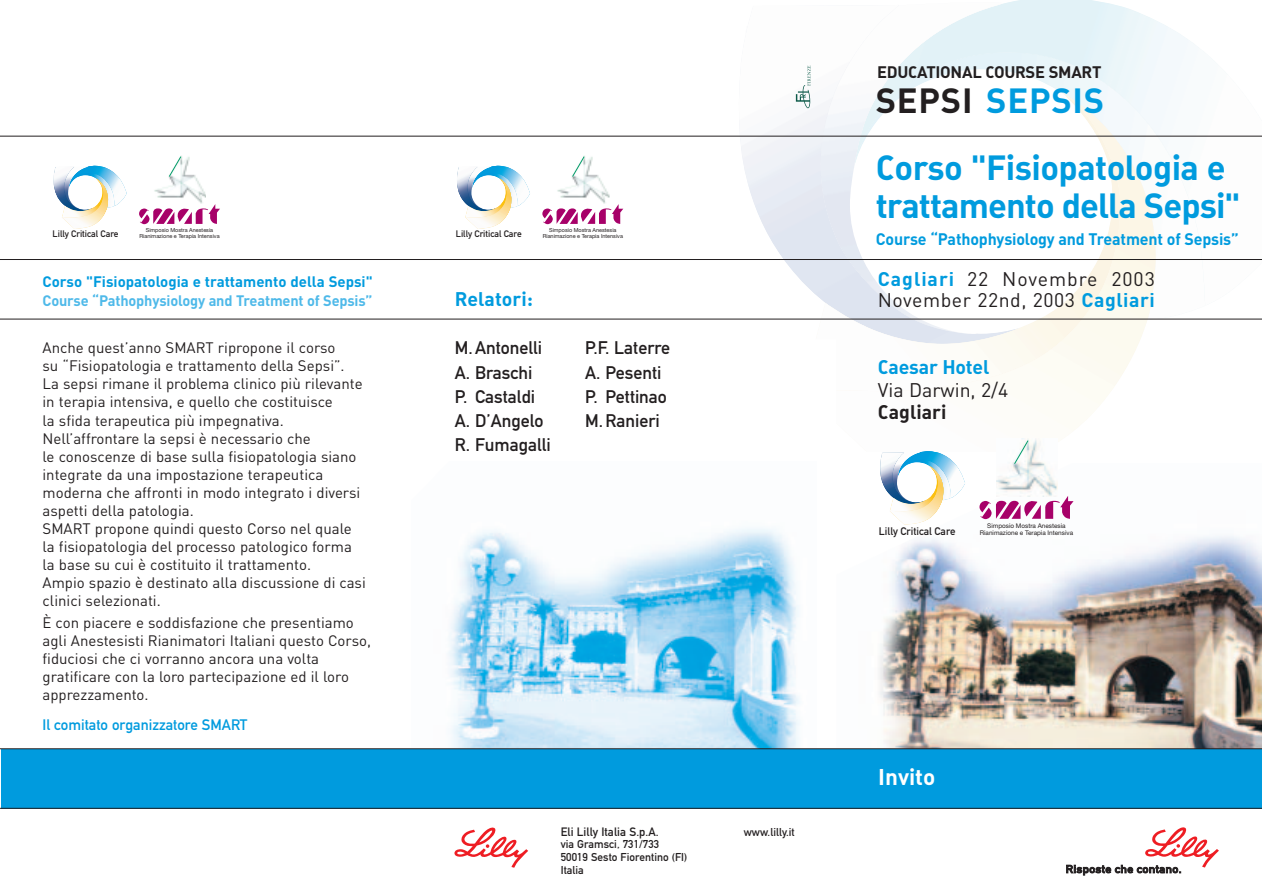
<style>
.page{position:relative;width:1262px;height:893px;background:#fff}
.page>*{position:absolute;margin:0;border:0;box-sizing:border-box;transform-origin:0 0}
.t1{font:34.5px/37.5px "DIN Bold Alternate";letter-spacing:-.015em;color:#009bde}
.t2{font:34.5px "DIN Bold Alternate";letter-spacing:.02em;color:#009bde}
.t3{font:22.5px "DIN Bold Alternate";color:#fff}
.t4{font:19.5px/21px "DIN";letter-spacing:.025em;color:#231f20}
.t5{font:19.5px "DIN Bold Alternate";letter-spacing:-.01em;color:#009bde}
.t6{font:19.5px "DIN";color:#231f20}
.t7{font:19.5px "DIN Bold Alternate";color:#231f20}
.t8{font:18px/24.2px "DIN Mittelschrift Alternate";color:#231f20}
.t9{font:700 16.5px "DIN";letter-spacing:-.01em;color:#009bde}
.t10{font:16.5px "DIN Bold Alternate";letter-spacing:-.015em;color:#231f20}
.t11{font:15px/18px "DIN";color:#231f20}
.t12{font:700 15px "DIN";color:#009bde}
.t13{font:700 15px "DIN";letter-spacing:-.01em;color:#4eb9e9}
.t14{font:15px "DIN Mittelschrift";color:#009bde}
.t15{font:12px "DIN Mittelschrift Alternate";letter-spacing:.005em;color:#231f20}
.t16{font:11.25px/12.8px "DIN Mittelschrift Alternate";letter-spacing:.005em;color:#231f20}
.t17{font:10.8px "DIN Mittelschrift Alternate";color:#231f20}
.t18{font:9.3px "DIN Mittelschrift Alternate";color:#231f20}
.t19{font:6.45px "Helvetica Neue";color:#231f20}
.t20{font:5.55px "Helvetica Neue";color:#231f20}
.s1{color:#231f20}
.s2{font-weight:700;color:#009bde}
</style>
<div class="page">
<img style="left:789px;top:5px;width:231px;height:314px">
<img style="left:1106px;top:93px;width:49px;height:275px">
<img style="left:900px;top:93px;width:206px;height:275px">
<img style="left:802px;top:93px;width:98px;height:251px">
<svg style="left:972px;top:368px;width:154px;height:59px;fill:#fdfcf6"></svg>
<img style="left:879px;top:483px;width:383px;height:265px">
<img style="left:448px;top:528px;width:352px;height:220px">
<div style="left:1px;top:748px;width:1261px;height:60px;background:#009bde"></div>
<hr style="left:1px;top:259px;width:1261px;height:1px;background:#231f20">
<hr style="left:1px;top:319px;width:1261px;height:1px;background:#231f20">
<hr style="left:1px;top:136px;width:1261px;height:1px;background:#231f20">
<img style="left:154px;top:155px;width:52px;height:49px">
<svg style="left:139px;top:204px;width:81px;height:20px"></svg>
<svg style="left:169px;top:156px;width:12px;height:21px"></svg>
<svg style="left:54px;top:166px;width:73px;height:63px"></svg>
<img style="left:557px;top:155px;width:52px;height:49px">
<svg style="left:542px;top:204px;width:81px;height:20px"></svg>
<svg style="left:572px;top:156px;width:12px;height:21px"></svg>
<svg style="left:457px;top:166px;width:73px;height:63px"></svg>
<img style="left:996px;top:438px;width:61px;height:58px">
<svg style="left:979px;top:496px;width:94px;height:23px"></svg>
<svg style="left:1014px;top:440px;width:14px;height:24px"></svg>
<svg style="left:880px;top:451px;width:85px;height:73px"></svg>
<svg style="left:1066px;top:827px;width:152px;height:48px"></svg>
<svg style="left:454px;top:827px;width:74px;height:40px"></svg>
<svg style="left:796px;top:66px;width:14px;height:42px"></svg>
<hr style="left:1px;top:807px;width:1261px;height:1px;background:#231f20">
<hr style="left:1px;top:748px;width:1261px;height:1px;background:#231f20">
<p class="t10" style="left:877px;top:67px;width:226px">EDUCATIONAL COURSE SMART</p>
<h1 class="t2" style="left:875px;top:89px;width:230px"><span class="s1">SEPSI</span> SEPSIS</h1>
<p class="t20" style="left:146px;top:228px;width:69px">Simposio Mostra Anestesia</p>
<p class="t18" style="left:53px;top:231px;width:67px">Lilly Critical Care</p>
<p class="t20" style="left:139px;top:234px;width:82px">Rianimazione e Terapia Intensiva</p>
<p class="t20" style="left:549px;top:228px;width:69px">Simposio Mostra Anestesia</p>
<p class="t18" style="left:456px;top:231px;width:67px">Lilly Critical Care</p>
<p class="t20" style="left:542px;top:234px;width:82px">Rianimazione e Terapia Intensiva</p>
<h1 class="t1" style="left:875px;top:152px;width:366px">Corso "Fisiopatologia e trattamento della Sepsi"</h1>
<p class="t9" style="left:875px;top:233px;width:364px">Course “Pathophysiology and Treatment of Sepsis”</p>
<p class="t12" style="left:43px;top:276px;width:332px">Corso "Fisiopatologia e trattamento della Sepsi"</p>
<p class="t13" style="left:43px;top:295px;width:331px">Course “Pathophysiology and Treatment of Sepsis”</p>
<h3 class="t5" style="left:455px;top:292px;width:80px">Relatori:</h3>
<h3 class="t4" style="left:878px;top:271px;width:278px"><span class="s2">Cagliari</span> 22 Novembre 2003<br>November 22nd, 2003 <span class="s2">Cagliari</span></h3>
<p class="t11" style="left:43px;top:341px;width:325px">Anche quest’anno SMART ripropone il corso<br>su “Fisiopatologia e trattamento della Sepsi”.<br>La sepsi rimane il problema clinico più rilevante in terapia intensiva, e quello che costituisce<br>la sfida terapeutica più impegnativa.<br>Nell’affrontare la sepsi è necessario che<br>le conoscenze di base sulla fisiopatologia siano integrate da una impostazione terapeutica moderna che affronti in modo integrato i diversi aspetti della patologia.<br>SMART propone quindi questo Corso nel quale la fisiopatologia del processo patologico forma la base su cui è costituito il trattamento.<br>Ampio spazio è destinato alla discussione di casi clinici selezionati.</p>
<p class="t11" style="left:43px;top:615px;width:330px">È con piacere e soddisfazione che presentiamo agli Anestesisti Rianimatori Italiani questo Corso, fiduciosi che ci vorranno ancora una volta gratificare con la loro partecipazione ed il loro apprezzamento.</p>
<p class="t14" style="left:43px;top:719px;width:206px">Il comitato organizzatore SMART</p>
<p class="t8" style="left:455px;top:338px;width:98px">M. Antonelli<br>A. Braschi<br>P. Castaldi<br>A. D’Angelo<br>R. Fumagalli</p>
<p class="t8" style="left:585px;top:338px;width:86px">P.F. Laterre<br>A. Pesenti<br>P. Pettinao<br>M. Ranieri</p>
<h3 class="t5" style="left:878px;top:360px;width:113px">Caesar Hotel</h3>
<h3 class="t6" style="left:878px;top:383px;width:132px">Via Darwin, 2/4</h3>
<h3 class="t7" style="left:878px;top:405px;width:70px">Cagliari</h3>
<p class="t19" style="left:987px;top:523px;width:80px">Simposio Mostra Anestesia</p>
<p class="t17" style="left:879px;top:527px;width:78px">Lilly Critical Care</p>
<p class="t19" style="left:979px;top:530px;width:95px">Rianimazione e Terapia Intensiva</p>
<h2 class="t3" style="left:878px;top:769px;width:59px">Invito</h2>
<p class="t15" style="left:561px;top:827px;width:99px">Eli Lilly Italia S.p.A.</p>
<p class="t16" style="left:743px;top:826px;width:52px">www.lilly.it</p>
<p class="t16" style="left:561px;top:839px;width:128px">via Gramsci, 731/733<br>50019 Sesto Fiorentino (FI)<br>Italia</p>
</div>
